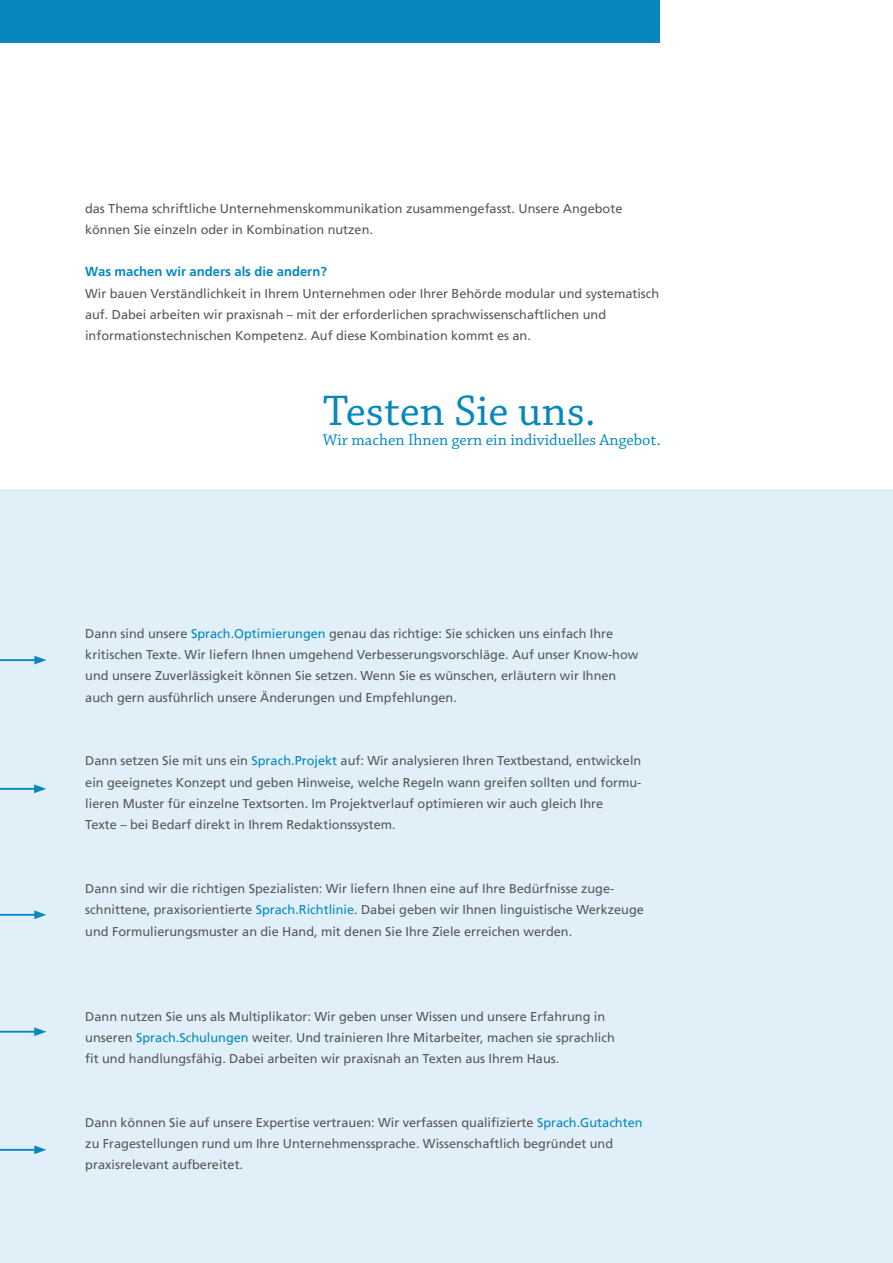
<style>
.page{position:relative;width:893px;height:1263px;background:#fff}
.page>*{position:absolute;margin:0;border:0;box-sizing:border-box;transform-origin:0 0}
.t1{font:45px "Chaparral Pro";color:#0688be}
.t2{font:16.5px "Chaparral Pro";color:#0688be}
.t3{font:700 13.05px "Frutiger LT";color:#0688be}
.t4{font:12.75px/21.3px "Frutiger LT";color:#57585a}
.s1{color:#0688be}
</style>
<div class="page">
<div style="left:0;top:489px;width:893px;height:774px;background:#e1f0f8"></div>
<div style="left:0;top:0;width:659px;height:43px;background:#0688be"></div>
<hr style="left:0;top:659px;width:38px;height:2px;background:#0688be">
<svg style="left:34px;top:656px;width:12px;height:8px"></svg>
<hr style="left:0;top:788px;width:37px;height:2px;background:#0688be">
<svg style="left:34px;top:784px;width:12px;height:9px"></svg>
<hr style="left:0;top:914px;width:38px;height:2px;background:#0688be">
<svg style="left:34px;top:910px;width:12px;height:9px"></svg>
<hr style="left:0;top:1031px;width:38px;height:2px;background:#0688be">
<svg style="left:34px;top:1027px;width:12px;height:9px"></svg>
<hr style="left:0;top:1149px;width:38px;height:2px;background:#0688be">
<svg style="left:34px;top:1145px;width:12px;height:9px"></svg>
<p class="t4" style="left:85px;top:198px;width:539px">das Thema schriftliche Unternehmenskommunikation zusammengefasst. Unsere Angebote können Sie einzeln oder in Kombination nutzen.</p>
<p class="t3" style="left:85px;top:264px;width:244px">Was machen wir anders als die andern?</p>
<p class="t4" style="left:85px;top:283px;width:576px">Wir bauen Verständlichkeit in Ihrem Unternehmen oder Ihrer Behörde modular und systematisch auf. Dabei arbeiten wir praxisnah – mit der erforderlichen sprachwissenschaftlichen und informationstechnischen Kompetenz. Auf diese Kombination kommt es an.</p>
<h1 class="t1" style="left:323px;top:393px;width:275px">Testen Sie uns.</h1>
<p class="t2" style="left:323px;top:433px;width:339px">Wir machen Ihnen gern ein individuelles Angebot.</p>
<p class="t4" style="left:85px;top:623px;width:555px">Dann sind unsere <span class="s1">Sprach.Optimierungen</span> genau das richtige: Sie schicken uns einfach Ihre kritischen Texte. Wir liefern Ihnen umgehend Verbesserungsvorschläge. Auf unser Know-how und unsere Zuverlässigkeit können Sie setzen. Wenn Sie es wünschen, erläutern wir Ihnen auch gern ausführlich unsere Änderungen und Empfehlungen.</p>
<p class="t4" style="left:85px;top:750px;width:558px">Dann setzen Sie mit uns ein <span class="s1">Sprach.Projekt</span> auf: Wir analysieren Ihren Textbestand, entwickeln ein geeignetes Konzept und geben Hinweise, welche Regeln wann greifen sollten und formu&shy;lieren Muster für einzelne Textsorten. Im Projektverlauf optimieren wir auch gleich Ihre<br>Texte – bei Bedarf direkt in Ihrem Redaktionssystem.</p>
<p class="t4" style="left:85px;top:878px;width:560px">Dann sind wir die richtigen Spezialisten: Wir liefern Ihnen eine auf Ihre Bedürfnisse zuge&shy;schnittene, praxisorientierte <span class="s1">Sprach.Richtlinie</span>. Dabei geben wir Ihnen linguistische Werkzeuge und Formulierungsmuster an die Hand, mit denen Sie Ihre Ziele erreichen werden.</p>
<p class="t4" style="left:85px;top:1005px;width:531px">Dann nutzen Sie uns als Multiplikator: Wir geben unser Wissen und unsere Erfahrung in unseren <span class="s1">Sprach.Schulungen</span> weiter. Und trainieren Ihre Mitarbeiter, machen sie sprachlich fit und handlungsfähig. Dabei arbeiten wir praxisnah an Texten aus Ihrem Haus.</p>
<p class="t4" style="left:85px;top:1112px;width:559px">Dann können Sie auf unsere Expertise vertrauen: Wir verfassen qualifizierte <span class="s1">Sprach.Gutachten </span>zu Fragestellungen rund um Ihre Unternehmenssprache. Wissenschaftlich begründet und praxisrelevant aufbereitet.</p>
</div>
